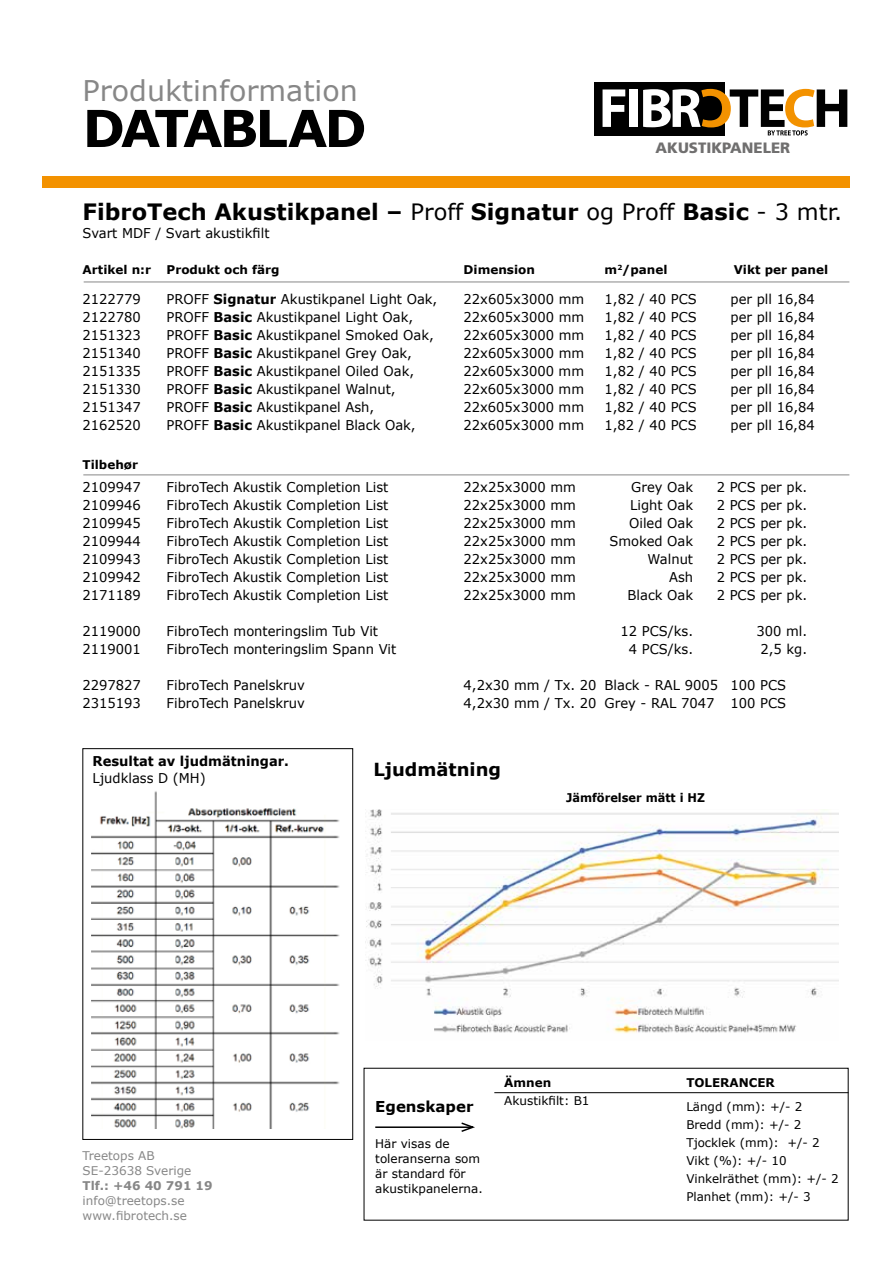
<style>
.page{position:relative;width:893px;height:1263px;background:#fff}
.page>*{position:absolute;margin:0;border:0;box-sizing:border-box;transform-origin:0 0}
.t1{font:700 51px "Verdana";letter-spacing:-.06em;color:#000}
.t2{font:28.5px "Verdana";color:#878787}
.t3{font:700 22.5px "Verdana";color:#000}
.t4{font:700 18px "Verdana";color:#000}
.t5{font:900 15px "Frutiger";color:#706f6f}
.t6{font:700 15px "Verdana";color:#000}
.t7{font:13.5px "Verdana";color:#000}
.t8{font:700 13.5px "Verdana";color:#000}
.t9{font:12px/18px "Verdana";color:#000}
.t10{font:700 12px "Verdana";color:#000}
.t11{font:12px/15px "Verdana";color:#878787}
.t12{font:700 12px "Verdana";color:#000;scale:.95 1}
.t13{font:700 12px "Verdana";color:#878787}
.s1{font-weight:400}
.s2{font-weight:700}
</style>
<div class="page">
<div style="left:43px;top:176px;width:807px;height:12px;background:#f39200"></div>
<div style="left:594px;top:82px;width:131px;height:54px;background:#000"></div>
<svg style="left:602px;top:89px;width:23px;height:38px"></svg>
<div style="left:629px;top:89px;width:9px;height:38px;background:#fff"></div>
<svg style="left:643px;top:89px;width:204px;height:46px"></svg>
<hr style="left:494px;top:1092px;width:354px;height:1px;background:#000">
<hr style="left:375px;top:1126px;width:98px;height:2px;background:#000">
<svg style="left:460px;top:1122px;width:15px;height:10px"></svg>
<hr style="left:84px;top:282px;width:765px;height:1px;background:#878787">
<hr style="left:83px;top:474px;width:766px;height:1px;background:#878787">
<div style="left:83px;top:748px;width:270px;height:392px;border:1px solid #000"></div>
<img style="left:91px;top:791px;width:249px;height:337px">
<img style="left:366px;top:810px;width:472px;height:224px">
<h2 class="t2" style="left:83px;top:71px;width:277px">Produktinformation</h2>
<h1 class="t1" style="left:83px;top:95px;width:286px">DATABLAD</h1>
<p class="t5" style="left:655px;top:138px;width:136px">AKUSTIKPANELER</p>
<h3 class="t3" style="left:83px;top:197px;width:761px">FibroTech Akustikpanel – <span class="s1">Proff</span> Signatur <span class="s1">og Proff</span> Basic <span class="s1">- 3 mtr.</span></h3>
<p class="t7" style="left:83px;top:224px;width:188px">Svart MDF / Svart akustikfilt</p>
<p class="t10" style="left:83px;top:261px;width:70px">Artikel n:r</p>
<p class="t10" style="left:167px;top:261px;width:114px">Produkt och färg</p>
<p class="t10" style="left:464px;top:261px;width:73px">Dimension</p>
<p class="t10" style="left:605px;top:261px;width:64px">m<sup>2</sup>/panel</p>
<p class="t10" style="left:734px;top:261px;width:96px">Vikt per panel</p>
<p class="t7" style="left:83px;top:289px;width:60px">2122779</p>
<p class="t7" style="left:167px;top:289px;width:272px">PROFF <span class="s2">Signatur</span> Akustikpanel Light Oak,</p>
<p class="t7" style="left:464px;top:289px;width:122px">22x605x3000 mm</p>
<p class="t7" style="left:605px;top:289px;width:94px">1,82 / 40 PCS</p>
<p class="t7" style="left:731px;top:289px;width:86px">per pll 16,84</p>
<p class="t7" style="left:83px;top:307px;width:60px">2122780</p>
<p class="t7" style="left:167px;top:307px;width:248px">PROFF <span class="s2">Basic</span> Akustikpanel Light Oak,</p>
<p class="t7" style="left:464px;top:307px;width:122px">22x605x3000 mm</p>
<p class="t7" style="left:605px;top:307px;width:94px">1,82 / 40 PCS</p>
<p class="t7" style="left:731px;top:307px;width:86px">per pll 16,84</p>
<p class="t7" style="left:83px;top:325px;width:60px">2151323</p>
<p class="t7" style="left:167px;top:325px;width:269px">PROFF <span class="s2">Basic</span> Akustikpanel Smoked Oak,</p>
<p class="t7" style="left:464px;top:325px;width:122px">22x605x3000 mm</p>
<p class="t7" style="left:605px;top:325px;width:94px">1,82 / 40 PCS</p>
<p class="t7" style="left:731px;top:325px;width:86px">per pll 16,84</p>
<p class="t7" style="left:83px;top:343px;width:60px">2151340</p>
<p class="t7" style="left:167px;top:343px;width:247px">PROFF <span class="s2">Basic</span> Akustikpanel Grey Oak,</p>
<p class="t7" style="left:464px;top:343px;width:122px">22x605x3000 mm</p>
<p class="t7" style="left:605px;top:343px;width:94px">1,82 / 40 PCS</p>
<p class="t7" style="left:731px;top:343px;width:86px">per pll 16,84</p>
<p class="t7" style="left:83px;top:361px;width:60px">2151335</p>
<p class="t7" style="left:167px;top:361px;width:249px">PROFF <span class="s2">Basic</span> Akustikpanel Oiled Oak,</p>
<p class="t7" style="left:464px;top:361px;width:122px">22x605x3000 mm</p>
<p class="t7" style="left:605px;top:361px;width:94px">1,82 / 40 PCS</p>
<p class="t7" style="left:731px;top:361px;width:86px">per pll 16,84</p>
<p class="t7" style="left:83px;top:379px;width:60px">2151330</p>
<p class="t7" style="left:167px;top:379px;width:231px">PROFF <span class="s2">Basic</span> Akustikpanel Walnut,</p>
<p class="t7" style="left:464px;top:379px;width:122px">22x605x3000 mm</p>
<p class="t7" style="left:605px;top:379px;width:94px">1,82 / 40 PCS</p>
<p class="t7" style="left:731px;top:379px;width:86px">per pll 16,84</p>
<p class="t7" style="left:83px;top:397px;width:60px">2151347</p>
<p class="t7" style="left:167px;top:397px;width:209px">PROFF <span class="s2">Basic</span> Akustikpanel Ash,</p>
<p class="t7" style="left:464px;top:397px;width:122px">22x605x3000 mm</p>
<p class="t7" style="left:605px;top:397px;width:94px">1,82 / 40 PCS</p>
<p class="t7" style="left:731px;top:397px;width:86px">per pll 16,84</p>
<p class="t7" style="left:82px;top:415px;width:60px">2162520</p>
<p class="t7" style="left:167px;top:415px;width:251px">PROFF <span class="s2">Basic</span> Akustikpanel Black Oak,</p>
<p class="t7" style="left:463px;top:415px;width:122px">22x605x3000 mm</p>
<p class="t7" style="left:604px;top:415px;width:94px">1,82 / 40 PCS</p>
<p class="t7" style="left:730px;top:415px;width:86px">per pll 16,84</p>
<p class="t10" style="left:83px;top:456px;width:57px">Tilbehør</p>
<p class="t7" style="left:83px;top:478px;width:60px">2109947</p>
<p class="t7" style="left:167px;top:478px;width:223px">FibroTech Akustik Completion List</p>
<p class="t7" style="left:464px;top:478px;width:114px">22x25x3000 mm</p>
<p class="t7" style="left:631px;top:478px;width:63px">Grey Oak</p>
<p class="t7" style="left:717px;top:478px;width:92px">2 PCS per pk.</p>
<p class="t7" style="left:83px;top:496px;width:60px">2109946</p>
<p class="t7" style="left:167px;top:496px;width:223px">FibroTech Akustik Completion List</p>
<p class="t7" style="left:464px;top:496px;width:114px">22x25x3000 mm</p>
<p class="t7" style="left:630px;top:496px;width:65px">Light Oak</p>
<p class="t7" style="left:717px;top:496px;width:92px">2 PCS per pk.</p>
<p class="t7" style="left:83px;top:514px;width:60px">2109945</p>
<p class="t7" style="left:167px;top:514px;width:223px">FibroTech Akustik Completion List</p>
<p class="t7" style="left:464px;top:514px;width:114px">22x25x3000 mm</p>
<p class="t7" style="left:629px;top:514px;width:65px">Oiled Oak</p>
<p class="t7" style="left:717px;top:514px;width:92px">2 PCS per pk.</p>
<p class="t7" style="left:83px;top:532px;width:60px">2109944</p>
<p class="t7" style="left:167px;top:532px;width:223px">FibroTech Akustik Completion List</p>
<p class="t7" style="left:464px;top:532px;width:114px">22x25x3000 mm</p>
<p class="t7" style="left:609px;top:532px;width:85px">Smoked Oak</p>
<p class="t7" style="left:717px;top:532px;width:92px">2 PCS per pk.</p>
<p class="t7" style="left:83px;top:550px;width:60px">2109943</p>
<p class="t7" style="left:167px;top:550px;width:223px">FibroTech Akustik Completion List</p>
<p class="t7" style="left:464px;top:550px;width:114px">22x25x3000 mm</p>
<p class="t7" style="left:648px;top:550px;width:47px">Walnut</p>
<p class="t7" style="left:717px;top:550px;width:92px">2 PCS per pk.</p>
<p class="t7" style="left:83px;top:568px;width:60px">2109942</p>
<p class="t7" style="left:167px;top:568px;width:223px">FibroTech Akustik Completion List</p>
<p class="t7" style="left:464px;top:568px;width:114px">22x25x3000 mm</p>
<p class="t7" style="left:669px;top:568px;width:26px">Ash</p>
<p class="t7" style="left:717px;top:568px;width:92px">2 PCS per pk.</p>
<p class="t7" style="left:83px;top:586px;width:60px">2171189</p>
<p class="t7" style="left:167px;top:586px;width:223px">FibroTech Akustik Completion List</p>
<p class="t7" style="left:464px;top:586px;width:114px">22x25x3000 mm</p>
<p class="t7" style="left:628px;top:586px;width:67px">Black Oak</p>
<p class="t7" style="left:717px;top:586px;width:92px">2 PCS per pk.</p>
<p class="t7" style="left:83px;top:622px;width:60px">2119000</p>
<p class="t7" style="left:167px;top:622px;width:213px">FibroTech monteringslim Tub Vit</p>
<p class="t7" style="left:621px;top:622px;width:74px">12 PCS/ks.</p>
<p class="t7" style="left:756px;top:622px;width:52px">300 ml.</p>
<p class="t7" style="left:83px;top:640px;width:60px">2119001</p>
<p class="t7" style="left:167px;top:640px;width:231px">FibroTech monteringslim Spann Vit</p>
<p class="t7" style="left:629px;top:640px;width:66px">4 PCS/ks.</p>
<p class="t7" style="left:760px;top:640px;width:48px">2,5 kg.</p>
<p class="t7" style="left:83px;top:676px;width:60px">2297827</p>
<p class="t7" style="left:167px;top:676px;width:140px">FibroTech Panelskruv</p>
<p class="t7" style="left:464px;top:676px;width:324px">4,2x30 mm / Tx. 20 Black - RAL 9005 100 PCS</p>
<p class="t7" style="left:83px;top:694px;width:60px">2315193</p>
<p class="t7" style="left:167px;top:694px;width:140px">FibroTech Panelskruv</p>
<p class="t7" style="left:464px;top:694px;width:324px">4,2x30 mm / Tx. 20 Grey - RAL 7047 100 PCS</p>
<p class="t8" style="left:93px;top:752px;width:198px">Resultat av ljudmätningar.</p>
<p class="t7" style="left:93px;top:769px;width:115px">Ljudklass D (MH)</p>
<h3 class="t4" style="left:373px;top:758px;width:129px">Ljudmätning</h3>
<p class="t12" style="left:566px;top:790px;width:148px">Jämförelser mätt i HZ</p>
<p class="t11" style="left:83px;top:1148px;width:110px">Treetops AB<br>SE-23638 Sverige</p>
<p class="t13" style="left:83px;top:1177px;width:132px">Tlf.: +46 40 791 19</p>
<p class="t11" style="left:83px;top:1193px;width:106px">info@treetops.se www.fibrotech.se</p>
<p class="t6" style="left:375px;top:1097px;width:100px">Egenskaper</p>
<p class="t9" style="left:375px;top:1136px;width:109px;line-height:15px">Här visas de toleranserna som är standard för akustikpanelerna.</p>
<p class="t10" style="left:504px;top:1074px;width:49px">Ämnen</p>
<p class="t9" style="left:504px;top:1091px;width:87px">Akustikfilt: B1</p>
<p class="t10" style="left:686px;top:1074px;width:90px">TOLERANCER</p>
<p class="t9" style="left:686px;top:1097px;width:154px">Längd (mm): +/- 2<br>Bredd (mm): +/- 2<br>Tjocklek (mm): +/- 2<br>Vikt (%): +/- 10<br>Vinkelräthet (mm): +/- 2<br>Planhet (mm): +/- 3</p>
</div>
